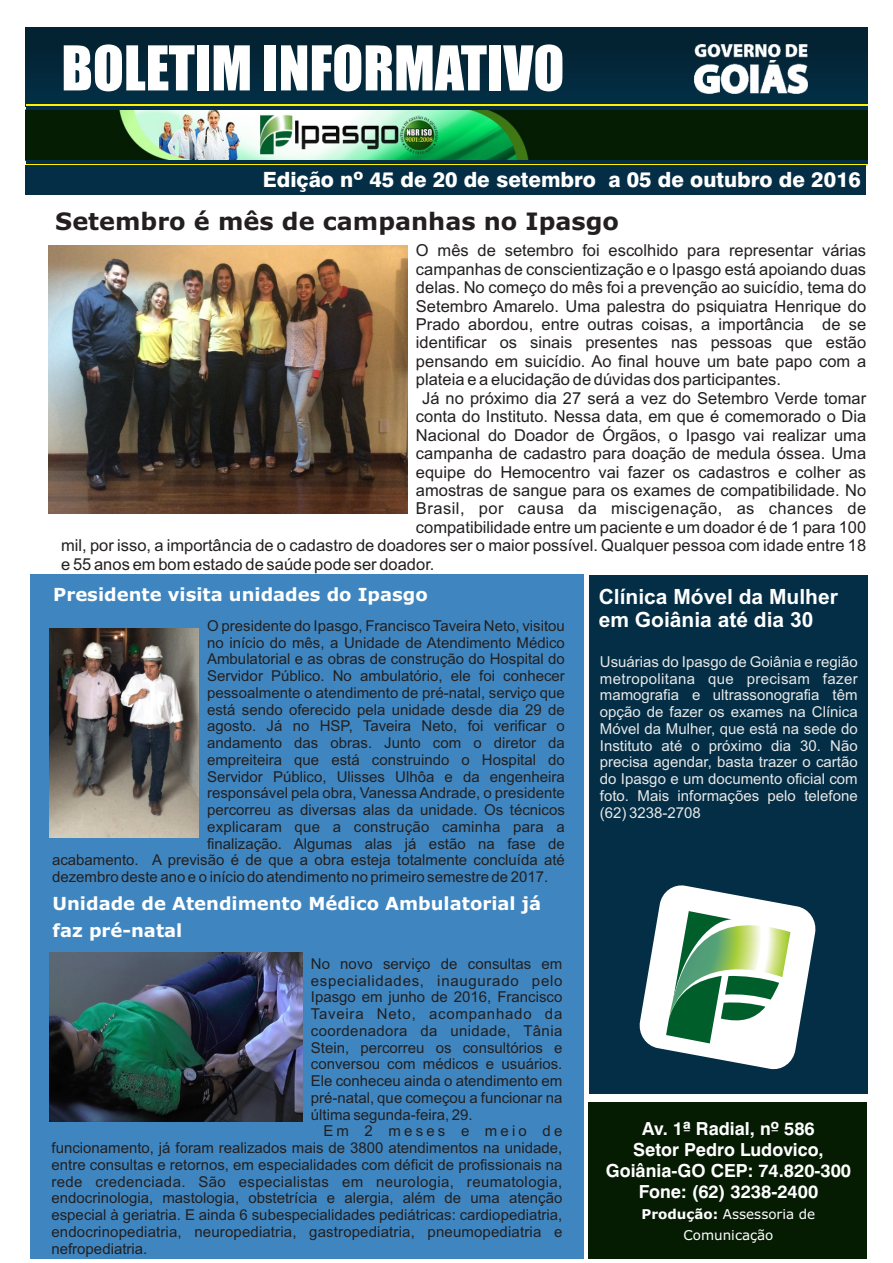
<style>
.page{position:relative;width:893px;height:1263px;background:#fff}
.page>*{position:absolute;margin:0;border:0;box-sizing:border-box;transform-origin:0 0}
.t1{font:57px "Impact";color:#fff}
.t2{font:700 24px "Verdana";color:#231f20}
.t3{font:800 21px "Swiss 721 BT";color:#fff}
.t4{font:700 21px/23.4px "Arial";color:#fff}
.t5{font:700 18px/27px "Verdana";color:#fff}
.t6{font:700 18px/21px "Swiss 721 BT";color:#fff;text-align:center}
.t7{font:16.5px "Arial";color:#231f20}
.t8{font:16.5px "Arial";letter-spacing:.03em;color:#231f20}
.t9{font:15px/16.8px "Arial";color:#231f20;text-align:justify}
.t10{font:15px/16.8px "Arial";color:#e7e8e8;text-align:justify}
.t11{font:13.5px/21px "Verdana";color:#fff;text-align:center}
.s1{font-weight:700}
</style>
<div class="page">
<svg style="left:54px;top:245px;width:814px;height:387px"></svg>
<div style="left:589px;top:575px;width:278px;height:519px;background:#032e45"></div>
<div style="left:30px;top:575px;width:553px;height:684px;background:#3f86c0"></div>
<div style="left:588px;top:1103px;width:279px;height:156px;background:#051c03"></div>
<div style="left:26px;top:27px;width:841px;height:82px;background:#032739"></div>
<img style="left:25px;top:107px;width:843px;height:55px">
<hr style="left:26px;top:105px;width:841px;height:2px;background:#fff200">
<hr style="left:26px;top:107px;width:841px;height:3px;background:#032e45">
<hr style="left:26px;top:163px;width:841px;height:2px;background:#fff200">
<hr style="left:26px;top:160px;width:841px;height:3px;background:#032e45">
<div style="left:26px;top:165px;width:840px;height:29px;background:#032e45"></div>
<svg style="left:639px;top:885px;width:177px;height:185px"></svg>
<img style="left:694px;top:44px;width:114px;height:50px">
<img style="left:49px;top:246px;width:358px;height:267px">
<img style="left:50px;top:629px;width:149px;height:209px">
<img style="left:49px;top:952px;width:253px;height:169px">
<h1 class="t1" style="left:61px;top:45px;width:504px">BOLETIM INFORMATIVO</h1>
<h3 class="t3" style="left:263px;top:171px;width:600px">Edição nº 45 de 20 de setembro a 05 de outubro de 2016</h3>
<h2 class="t2" style="left:55px;top:212px;width:565px">Setembro é mês de campanhas no Ipasgo</h2>
<p class="t7" style="left:416px;top:244px;width:452px">O mês de setembro foi escolhido para representar várias</p>
<p class="t7" style="left:416px;top:263px;width:452px">campanhas de conscientização e o Ipasgo está apoiando duas</p>
<p class="t7" style="left:416px;top:281px;width:452px">delas. No começo do mês foi a prevenção ao suicídio, tema do</p>
<p class="t7" style="left:416px;top:300px;width:452px">Setembro Amarelo. Uma palestra do psiquiatra Henrique do</p>
<p class="t7" style="left:416px;top:318px;width:452px">Prado abordou, entre outras coisas, a importância de se</p>
<p class="t7" style="left:416px;top:336px;width:452px">identificar os sinais presentes nas pessoas que estão</p>
<p class="t7" style="left:416px;top:355px;width:452px">pensando em suicídio. Ao final houve um bate papo com a</p>
<p class="t7" style="left:416px;top:373px;width:367px">plateia e a elucidação de dúvidas dos participantes.</p>
<p class="t7" style="left:422px;top:392px;width:446px">Já no próximo dia 27 será a vez do Setembro Verde tomar</p>
<p class="t7" style="left:416px;top:410px;width:452px">conta do Instituto. Nessa data, em que é comemorado o Dia</p>
<p class="t7" style="left:416px;top:429px;width:452px">Nacional do Doador de Órgãos, o Ipasgo vai realizar uma</p>
<p class="t7" style="left:416px;top:447px;width:452px">campanha de cadastro para doação de medula óssea. Uma</p>
<p class="t7" style="left:416px;top:465px;width:452px">equipe do Hemocentro vai fazer os cadastros e colher as</p>
<p class="t7" style="left:416px;top:484px;width:452px">amostras de sangue para os exames de compatibilidade. No</p>
<p class="t8" style="left:416px;top:502px;width:452px">Brasil, por causa da miscigenação, as chances de</p>
<p class="t7" style="left:416px;top:521px;width:452px">compatibilidade entre um paciente e um doador é de 1 para 100</p>
<p class="t7" style="left:61px;top:539px;width:806px">mil, por isso, a importância de o cadastro de doadores ser o maior possível. Qualquer pessoa com idade entre 18</p>
<p class="t7" style="left:61px;top:558px;width:375px">e 55 anos em bom estado de saúde pode ser doador.</p>
<p class="t5" style="left:53px;top:583px;width:376px">Presidente visita unidades do Ipasgo</p>
<p class="t9" style="left:207px;top:618px;width:359px">O presidente do Ipasgo, Francisco Taveira Neto, visitou</p>
<p class="t9" style="left:207px;top:635px;width:359px">no início do mês, a Unidade de Atendimento Médico</p>
<p class="t9" style="left:207px;top:652px;width:359px">Ambulatorial e as obras de construção do Hospital do</p>
<p class="t9" style="left:207px;top:669px;width:359px">Servidor Público. No ambulatório, ele foi conhecer</p>
<p class="t9" style="left:207px;top:685px;width:359px">pessoalmente o atendimento de pré-natal, serviço que</p>
<p class="t9" style="left:207px;top:702px;width:359px">está sendo oferecido pela unidade desde dia 29 de</p>
<p class="t9" style="left:207px;top:719px;width:359px">agosto. Já no HSP, Taveira Neto, foi verificar o</p>
<p class="t9" style="left:207px;top:736px;width:359px">andamento das obras. Junto com o diretor da</p>
<p class="t9" style="left:207px;top:752px;width:359px">empreiteira que está construindo o Hospital do</p>
<p class="t9" style="left:207px;top:769px;width:359px">Servidor Público, Ulisses Ulhôa e da engenheira</p>
<p class="t9" style="left:207px;top:786px;width:359px">responsável pela obra, Vanessa Andrade, o presidente</p>
<p class="t9" style="left:207px;top:803px;width:359px">percorreu as diversas alas da unidade. Os técnicos</p>
<p class="t9" style="left:207px;top:819px;width:359px">explicaram que a construção caminha para a</p>
<p class="t9" style="left:207px;top:836px;width:359px">finalização. Algumas alas já estão na fase de</p>
<p class="t9" style="left:52px;top:853px;width:514px">acabamento. A previsão é de que a obra esteja totalmente concluída até</p>
<p class="t9" style="left:52px;top:870px;width:498px">dezembro deste ano e o início do atendimento no primeiro semestre de 2017.</p>
<p class="t5" style="left:53px;top:891px;width:490px">Unidade de Atendimento Médico Ambulatorial já faz pré-natal</p>
<p class="t9" style="left:311px;top:956px;width:253px">No novo serviço de consultas em especialidades, inaugurado pelo Ipasgo em junho de 2016, Francisco Taveira Neto, acompanhado da coordenadora da unidade, Tânia Stein, percorreu os consultórios e conversou com médicos e usuários.<br>Ele conheceu ainda o atendimento em pré-natal, que começou a funcionar na última segunda-feira, 29.</p>
<p class="t9" style="left:51px;top:1124px;width:513px;text-indent:272px">Em 2 meses e meio de funcionamento, já foram realizados mais de 3800 atendimentos na unidade, entre consultas e retornos, em especialidades com déficit de profissionais na rede credenciada. São especialistas em neurologia, reumatologia, endocrinologia, mastologia, obstetrícia e alergia, além de uma atenção especial à geriatria. E ainda 6 subespecialidades pediátricas: cardiopediatria, endocrinopediatria, neuropediatria, gastropediatria, pneumopediatria e nefropediatria.</p>
<h3 class="t4" style="left:599px;top:587px;width:241px">Clínica Móvel da Mulher em Goiânia até dia 30</h3>
<p class="t10" style="left:600px;top:655px;width:259px">Usuárias do Ipasgo de Goiânia e região metropolitana que precisam fazer mamografia e ultrassonografia têm opção de fazer os exames na Clínica Móvel da Mulher, que está na sede do Instituto até o próximo dia 30. Não precisa agendar, basta trazer o cartão do Ipasgo e um documento oficial com foto. Mais informações pelo telefone (62) 3238-2708</p>
<p class="t6" style="left:606px;top:1119px;width:247px">Av. 1ª Radial, nº 586<br>Setor Pedro Ludovico,<br>Goiânia-GO CEP: 74.820-300<br>Fone: (62) 3238-2400</p>
<p class="t11" style="left:642px;top:1204px;width:175px"><span class="s1">Produção:</span> Assessoria de<br>Comunicação</p>
</div>
